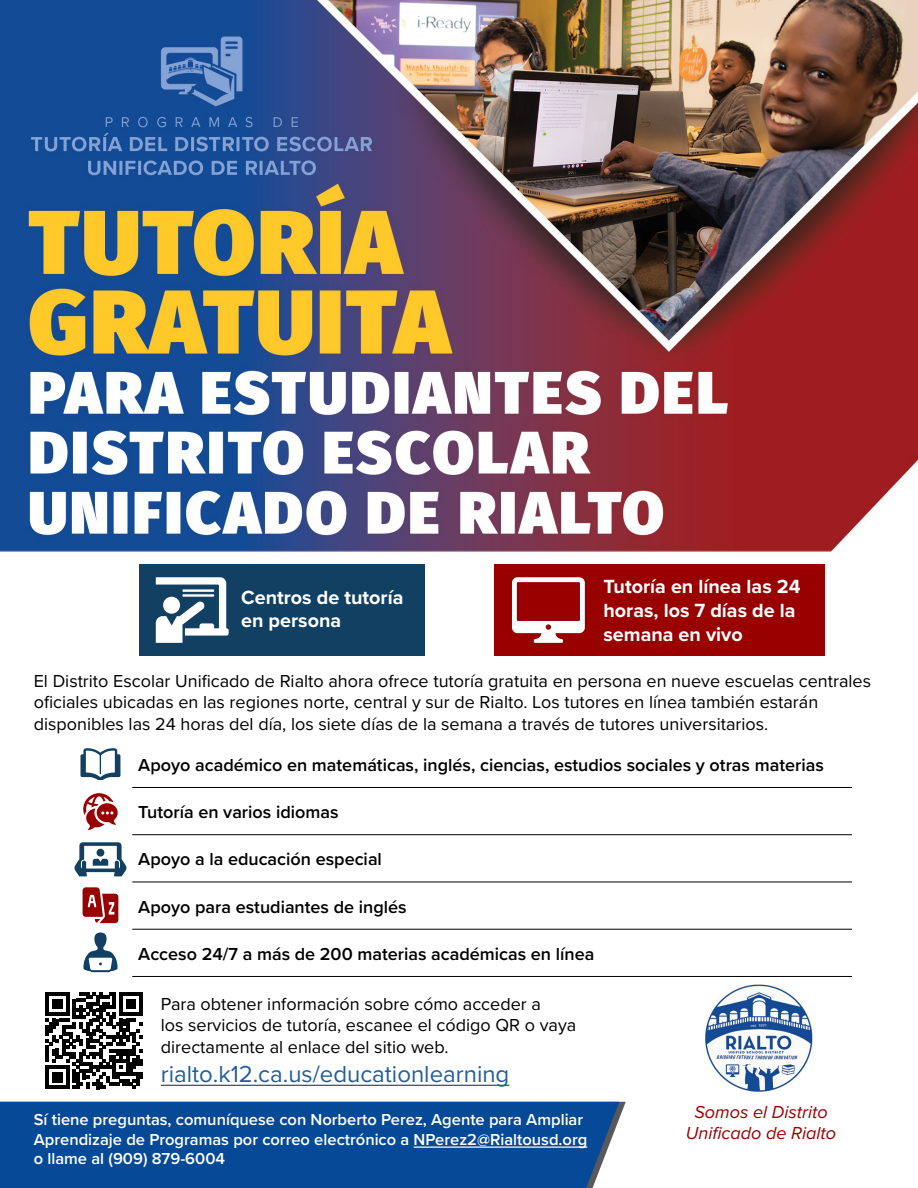
<style>
.page{position:relative;width:918px;height:1188px;background:#fff}
.page>*{position:absolute;margin:0;border:0;box-sizing:border-box;transform-origin:0 0}
.t1{font:24px "Proxima Nova";color:#215e9e}
.t2{font:700 19.8px/23.7px "Proxima Nova";color:#fff}
.t3{font:18px/21.6px "Proxima Nova";color:#000}
.t4{font:600 18px "Proxima Nova";color:#000}
.t5{font:italic 18px/21.6px "Proxima Nova";color:#990100;text-align:center}
.t6{font:600 16.5px/19.8px "Proxima Nova";color:#fff}
</style>
<div class="page">
<img style="left:0;top:0;width:918px;height:1102px">
<div style="left:0;top:1102px;width:619px;height:86px;background:#064997"></div>
<hr style="left:161px;top:1085px;width:348px;height:1px;background:#215e9e">
<hr style="left:132px;top:787px;width:720px;height:1px;background:#000">
<hr style="left:132px;top:834px;width:720px;height:1px;background:#000">
<hr style="left:132px;top:882px;width:720px;height:1px;background:#000">
<hr style="left:132px;top:929px;width:720px;height:1px;background:#000">
<hr style="left:132px;top:976px;width:720px;height:1px;background:#000">
<div style="left:139px;top:564px;width:285px;height:92px;background:#114062"></div>
<svg style="left:156px;top:577px;width:73px;height:66px"></svg>
<div style="left:494px;top:564px;width:331px;height:92px;background:#990100"></div>
<svg style="left:512px;top:577px;width:73px;height:66px"></svg>
<hr style="left:414px;top:1147px;width:173px;height:1px;background:#fff">
<svg style="left:46px;top:992px;width:97px;height:97px"></svg>
<svg style="left:83px;top:887px;width:35px;height:36px"></svg>
<svg style="left:83px;top:793px;width:35px;height:37px"></svg>
<svg style="left:74px;top:842px;width:53px;height:34px"></svg>
<svg style="left:80px;top:748px;width:40px;height:32px"></svg>
<svg style="left:83px;top:933px;width:35px;height:39px"></svg>
<p class="t2" style="left:241px;top:585px;width:164px">Centros de tutoría en persona</p>
<p class="t2" style="left:603px;top:574px;width:199px">Tutoría en línea las 24 horas, los 7 días de la semana en vivo</p>
<p class="t3" style="left:34px;top:669px;width:839px">El Distrito Escolar Unificado de Rialto ahora ofrece tutoría gratuita en persona en nueve escuelas centrales oficiales ubicadas en las regiones norte, central y sur de Rialto. Los tutores en línea también estarán disponibles las 24 horas del día, los siete días de la semana a través de tutores universitarios.</p>
<p class="t4" style="left:138px;top:752px;width:687px">Apoyo académico en matemáticas, inglés, ciencias, estudios sociales y otras materias</p>
<p class="t4" style="left:138px;top:799px;width:202px">Tutoría en varios idiomas</p>
<p class="t4" style="left:138px;top:846px;width:245px">Apoyo a la educación especial</p>
<p class="t4" style="left:138px;top:893px;width:270px">Apoyo para estudiantes de inglés</p>
<p class="t4" style="left:138px;top:941px;width:458px">Acceso 24/7 a más de 200 materias académicas en línea</p>
<p class="t3" style="left:161px;top:992px;width:417px">Para obtener información sobre cómo acceder a<br>los servicios de tutoría, escanee el código QR o vaya directamente al enlace del sitio web.</p>
<h1 class="t1" style="left:161px;top:1056px;width:350px">rialto.k12.ca.us/educationlearning</h1>
<p class="t6" style="left:34px;top:1109px;width:555px">Sí tiene preguntas, comuníquese con Norberto Perez, Agente para Ampliar<br>Aprendizaje de Programas por correo electrónico a NPerez2@Rialtousd.org o llame al (909) 879-6004</p>
<p class="t5" style="left:686px;top:1100px;width:152px">Somos el Distrito<br>Unificado de Rialto</p>
</div>
